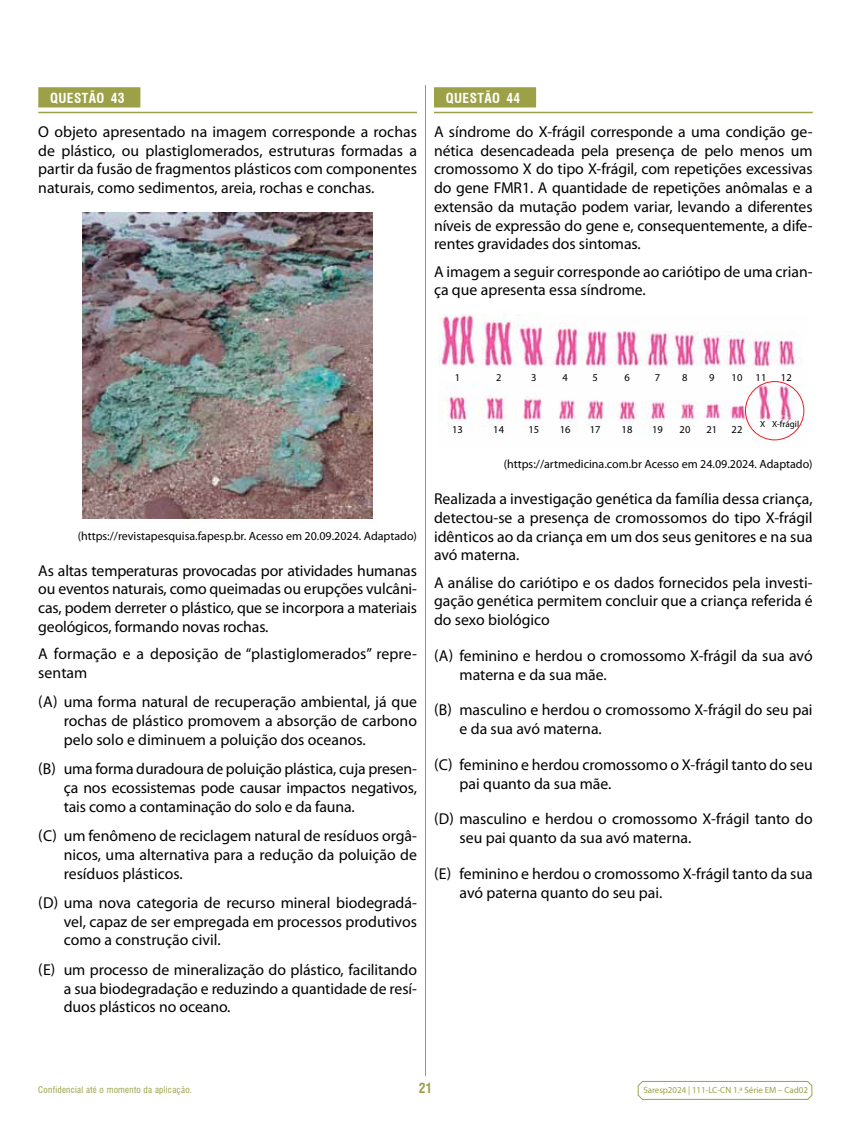
<style>
.page{position:relative;width:851px;height:1127px;background:#fff}
.page>*{position:absolute;margin:0;border:0;box-sizing:border-box;transform-origin:0 0}
.t1{font:15.75px/18.8px "Myriad Pro";color:#000;text-align:justify}
.t2{font:700 condensed 13.5px "Swiss 721 BT";letter-spacing:.03em;color:#fff}
.t3{font:700 condensed 13.5px "Swiss 721 BT";color:#9ca148}
.t4{font:12px "Myriad Pro";color:#000}
.t5{font:10.5px "Myriad Pro";color:#000}
.t6{font:9px "Myriad Pro";letter-spacing:-.005em;color:#9ca148}
.t7{font:condensed 9px "Swiss 721 BT";letter-spacing:.03em;color:#9ca148}
.t8{font:9px "Myriad Pro";color:#000}
</style>
<div class="page">
<svg style="left:637px;top:1080px;width:175px;height:20px"></svg>
<hr style="left:425px;top:85px;width:1px;height:991px;background:#9ca148">
<div style="left:434px;top:87px;width:102px;height:20px;background:#9ca148"></div>
<hr style="left:434px;top:112px;width:378px;height:1px;background:#9ca148">
<img style="left:438px;top:314px;width:367px;height:127px">
<div style="left:745px;top:381px;width:59px;height:59px;border:1px solid #ed1d24;border-radius:50%"></div>
<div style="left:38px;top:87px;width:102px;height:20px;background:#9ca148"></div>
<hr style="left:38px;top:112px;width:379px;height:1px;background:#9ca148">
<img style="left:83px;top:212px;width:289px;height:306px">
<p class="t2" style="left:50px;top:90px;width:76px">QUESTÃO 43</p>
<p class="t1" style="left:38px;top:122px;width:380px">O objeto apresentado na imagem corresponde a rochas de plástico, ou plastiglomerados, estruturas formadas a partir da fusão de fragmentos plásticos com componentes naturais, como sedimentos, areia, rochas e conchas.</p>
<p class="t2" style="left:446px;top:90px;width:76px">QUESTÃO 44</p>
<p class="t1" style="left:434px;top:122px;width:380px">A síndrome do X-frágil corresponde a uma condição ge&shy;nética desencadeada pela presença de pelo menos um cromossomo X do tipo X-frágil, com repetições excessivas do gene FMR1. A quantidade de repetições anômalas e a extensão da mutação podem variar, levando a diferentes níveis de expressão do gene e, consequentemente, a dife&shy;rentes gravidades dos sintomas.</p>
<p class="t1" style="left:434px;top:262px;width:380px">A imagem a seguir corresponde ao cariótipo de uma crian&shy;ça que apresenta essa síndrome.</p>
<p class="t4" style="left:78px;top:528px;width:341px">(https://revistapesquisa.fapesp.br. Acesso em 20.09.2024. Adaptado)</p>
<p class="t1" style="left:38px;top:561px;width:380px">As altas temperaturas provocadas por atividades humanas ou eventos naturais, como queimadas ou erupções vulcâni&shy;cas, podem derreter o plástico, que se incorpora a materiais geológicos, formando novas rochas.</p>
<p class="t1" style="left:38px;top:644px;width:380px">A formação e a deposição de “plastiglomerados” repre&shy;sentam</p>
<p class="t1" style="left:64px;top:692px;width:354px;text-indent:-26px">(A) uma forma natural de recuperação ambiental, já que rochas de plástico promovem a absorção de carbono pelo solo e diminuem a poluição dos oceanos.</p>
<p class="t1" style="left:64px;top:759px;width:354px;text-indent:-26px">(B) uma forma duradoura de poluição plástica, cuja presen&shy;ça nos ecossistemas pode causar impactos negativos, tais como a contaminação do solo e da fauna.</p>
<p class="t1" style="left:64px;top:826px;width:354px;text-indent:-26px">(C) um fenômeno de reciclagem natural de resíduos orgâ&shy;nicos, uma alternativa para a redução da poluição de resíduos plásticos.</p>
<p class="t1" style="left:64px;top:893px;width:354px;text-indent:-26px">(D) uma nova categoria de recurso mineral biodegradá&shy;vel, capaz de ser empregada em processos produtivos como a construção civil.</p>
<p class="t1" style="left:64px;top:960px;width:354px;text-indent:-26px">(E) um processo de mineralização do plástico, facilitando a sua biodegradação e reduzindo a quantidade de resí&shy;duos plásticos no oceano.</p>
<p class="t5" style="left:454px;top:371px;width:7px">1</p>
<p class="t5" style="left:496px;top:371px;width:7px">2</p>
<p class="t5" style="left:531px;top:371px;width:7px">3</p>
<p class="t5" style="left:562px;top:371px;width:7px">4</p>
<p class="t5" style="left:592px;top:371px;width:7px">5</p>
<p class="t5" style="left:624px;top:371px;width:7px">6</p>
<p class="t5" style="left:654px;top:371px;width:7px">7</p>
<p class="t5" style="left:682px;top:371px;width:7px">8</p>
<p class="t5" style="left:709px;top:371px;width:7px">9</p>
<p class="t5" style="left:731px;top:371px;width:12px">10</p>
<p class="t5" style="left:755px;top:371px;width:12px">11</p>
<p class="t5" style="left:780px;top:371px;width:12px">12</p>
<p class="t8" style="left:760px;top:418px;width:40px">X X-frágil</p>
<p class="t4" style="left:503px;top:457px;width:310px">(https://artmedicina.com.br Acesso em 24.09.2024. Adaptado)</p>
<p class="t1" style="left:434px;top:489px;width:380px">Realizada a investigação genética da família dessa criança, detectou-se a presença de cromossomos do tipo X-frágil idênticos ao da criança em um dos seus genitores e na sua avó materna.</p>
<p class="t1" style="left:434px;top:573px;width:380px">A análise do cariótipo e os dados fornecidos pela investi&shy;gação genética permitem concluir que a criança referida é do sexo biológico</p>
<p class="t1" style="left:459px;top:646px;width:354px;text-indent:-26px">(A) feminino e herdou o cromossomo X-frágil da sua avó materna e da sua mãe.</p>
<p class="t1" style="left:459px;top:700px;width:354px;text-indent:-26px">(B) masculino e herdou o cromossomo X-frágil do seu pai e da sua avó materna.</p>
<p class="t1" style="left:459px;top:755px;width:354px;text-indent:-26px">(C) feminino e herdou cromossomo o X-frágil tanto do seu pai quanto da sua mãe.</p>
<p class="t1" style="left:459px;top:809px;width:354px;text-indent:-26px">(D) masculino e herdou o cromossomo X-frágil tanto do seu pai quanto da sua avó materna.</p>
<p class="t1" style="left:459px;top:864px;width:354px;text-indent:-26px">(E) feminino e herdou o cromossomo X-frágil tanto da sua avó paterna quanto do seu pai.</p>
<p class="t5" style="left:452px;top:423px;width:12px">13</p>
<p class="t5" style="left:493px;top:423px;width:12px">14</p>
<p class="t5" style="left:528px;top:423px;width:12px">15</p>
<p class="t5" style="left:560px;top:423px;width:12px">16</p>
<p class="t5" style="left:589px;top:423px;width:12px">17</p>
<p class="t5" style="left:621px;top:423px;width:12px">18</p>
<p class="t5" style="left:652px;top:423px;width:12px">19</p>
<p class="t5" style="left:679px;top:423px;width:12px">20</p>
<p class="t5" style="left:706px;top:423px;width:12px">21</p>
<p class="t5" style="left:731px;top:423px;width:12px">22</p>
<p class="t7" style="left:38px;top:1084px;width:155px">Confidencial até o momento da aplicação.</p>
<p class="t3" style="left:418px;top:1079px;width:15px">21</p>
<p class="t6" style="left:643px;top:1085px;width:166px">Saresp2024 | 111-LC-CN 1.ª Série EM – Cad02</p>
</div>
